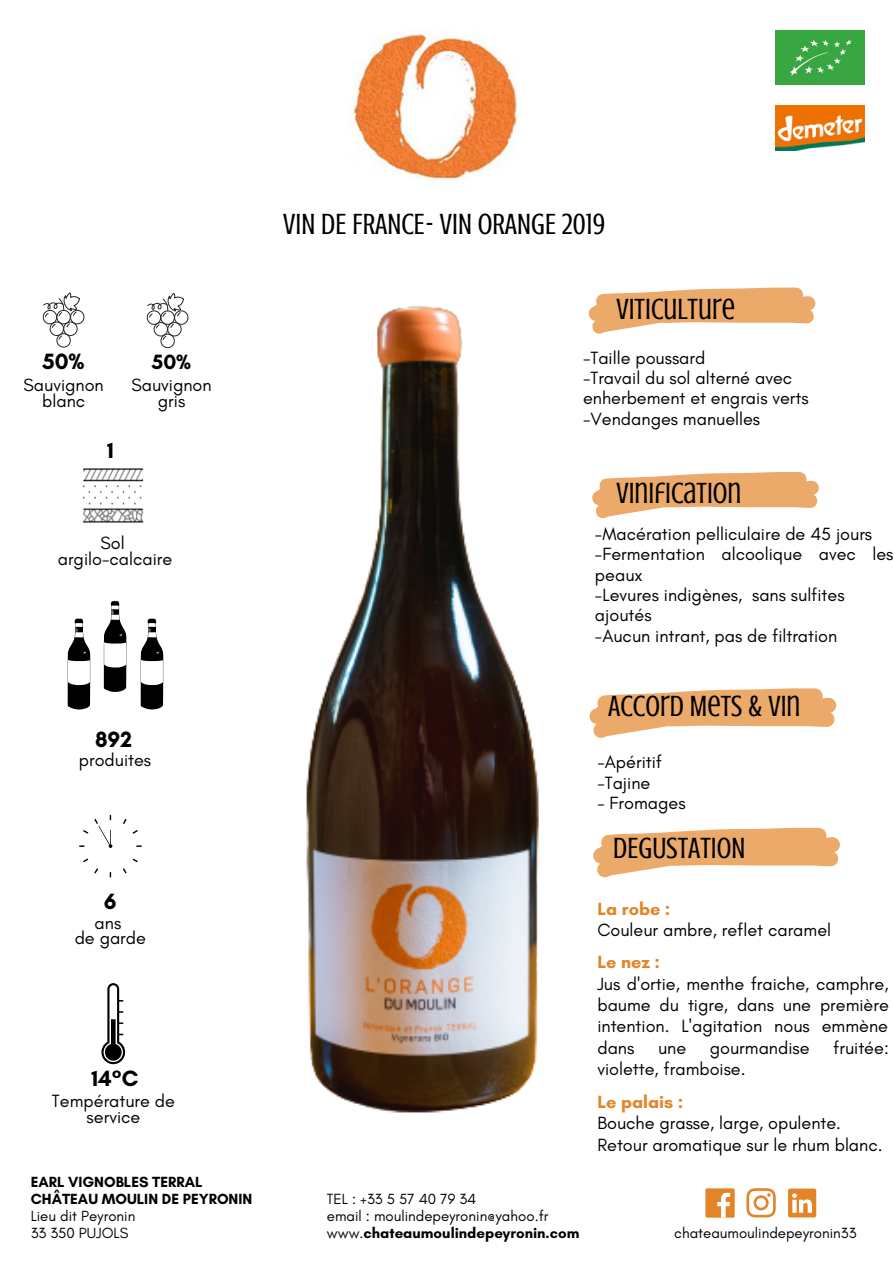
<style>
.page{position:relative;width:894px;height:1264px;background:#fff}
.page>*{position:absolute;margin:0;border:0;box-sizing:border-box;transform-origin:0 0}
.t1{font:30px "Crushed";color:#000}
.t2{font:700 22.5px "Glacial Indifference";color:#000}
.t3{font:700 21px "Glacial Indifference";color:#000}
.t4{font:18px/20.2px "Glacial Indifference";color:#000;text-align:center}
.t5{font:700 18px "Glacial Indifference";color:#e38429}
.t6{font:15px/17px "Glacial Indifference";color:#000}
.t7{font:700 15px/17px "Glacial Indifference";color:#000}
.s1{font-weight:700}
</style>
<div class="page">
<svg style="left:104px;top:601px;width:22px;height:91px"></svg>
<svg style="left:94px;top:868px;width:4px;height:5px"></svg>
<svg style="left:83px;top:858px;width:6px;height:4px"></svg>
<svg style="left:123px;top:819px;width:15px;height:15px"></svg>
<svg style="left:123px;top:858px;width:15px;height:15px"></svg>
<svg style="left:79px;top:814px;width:33px;height:34px"></svg>
<svg style="left:588px;top:287px;width:227px;height:46px"></svg>
<svg style="left:589px;top:688px;width:247px;height:50px"></svg>
<svg style="left:592px;top:472px;width:226px;height:46px"></svg>
<svg style="left:68px;top:618px;width:22px;height:92px"></svg>
<svg style="left:141px;top:618px;width:22px;height:92px"></svg>
<svg style="left:746px;top:1188px;width:29px;height:29px"></svg>
<div style="left:705px;top:1188px;width:29px;height:29px;background:#e38429;border-radius:2px"></div>
<svg style="left:717px;top:1192px;width:13px;height:25px"></svg>
<svg style="left:147px;top:293px;width:41px;height:55px"></svg>
<svg style="left:43px;top:292px;width:41px;height:55px"></svg>
<img style="left:83px;top:468px;width:61px;height:55px">
<img style="left:353px;top:33px;width:165px;height:147px">
<svg style="left:788px;top:1188px;width:28px;height:29px"></svg>
<svg style="left:593px;top:827px;width:246px;height:50px"></svg>
<img style="left:775px;top:31px;width:89px;height:54px">
<svg style="left:101px;top:983px;width:24px;height:81px"></svg>
<img style="left:306px;top:306px;width:233px;height:807px">
<img style="left:775px;top:105px;width:89px;height:45px">
<p class="t2" style="left:42px;top:348px;width:44px">50%</p>
<p class="t4" style="left:24px;top:377px;width:82px;line-height:15.8px">Sauvignon blanc</p>
<p class="t2" style="left:107px;top:437px;width:8px">1</p>
<p class="t3" style="left:152px;top:349px;width:41px">50%</p>
<p class="t4" style="left:131px;top:377px;width:82px;line-height:15.8px">Sauvignon gris</p>
<p class="t4" style="left:58px;top:535px;width:116px;line-height:15.8px">Sol argilo-calcaire</p>
<p class="t2" style="left:95px;top:725px;width:38px">892</p>
<p class="t4" style="left:79px;top:749px;width:74px">produites</p>
<p class="t2" style="left:104px;top:888px;width:14px">6</p>
<p class="t4" style="left:75px;top:914px;width:73px;line-height:15.8px">ans<br>de garde</p>
<p class="t2" style="left:91px;top:1064px;width:48px">14°C</p>
<p class="t4" style="left:52px;top:1093px;width:125px;line-height:15.8px">Température de service</p>
<p class="t7" style="left:31px;top:1173px;width:223px">EARL VIGNOBLES TERRAL<br>CHÂTEAU MOULIN DE PEYRONIN</p>
<p class="t6" style="left:31px;top:1207px;width:106px">Lieu dit Peyronin<br>33 350 PUJOLS</p>
<h1 class="t1" style="left:283px;top:207px;width:323px">VIN DE FRANCE- VIN ORANGE 2019</h1>
<h1 class="t1" style="left:616px;top:292px;width:120px">VITICULTURE</h1>
<p class="t4" style="left:583px;top:347px;width:227px;text-align:left">-Taille poussard<br>-Travail du sol alterné avec enherbement et engrais verts -Vendanges manuelles</p>
<h1 class="t1" style="left:616px;top:476px;width:126px">VINIFICATION</h1>
<p class="t4" style="left:594px;top:524px;width:300px;text-align:left">-Macération pelliculaire de 45 jours -Fermentation alcoolique avec les peaux<br>-Levures indigènes, sans sulfites ajoutés<br>-Aucun intrant, pas de filtration</p>
<h1 class="t1" style="left:608px;top:689px;width:194px">ACCORD METS &amp; VIN</h1>
<p class="t4" style="left:597px;top:751px;width:66px;text-align:left">-Apéritif -Tajine</p>
<p class="t4" style="left:597px;top:792px;width:90px">- Fromages</p>
<h1 class="t1" style="left:613px;top:831px;width:134px">DEGUSTATION</h1>
<p class="t6" style="left:327px;top:1190px;width:254px">TEL : +33 5 57 40 79 34<br>email : moulindepeyronin@yahoo.fr www.<span class="s1">chateaumoulindepeyronin.com</span></p>
<p class="t5" style="left:597px;top:897px;width:74px">La robe :</p>
<p class="t4" style="left:597px;top:919px;width:235px">Couleur ambre, reflet caramel</p>
<p class="t5" style="left:597px;top:951px;width:64px">Le nez :</p>
<p class="t4" style="left:597px;top:972px;width:293px;line-height:21.5px;text-align:justify">Jus d'ortie, menthe fraiche, camphre, baume du tigre, dans une première intention. L'agitation nous emmène dans</p>
<p class="t4" style="left:657px;top:1037px;width:30px">une</p>
<p class="t4" style="left:709px;top:1037px;width:101px">gourmandise</p>
<p class="t4" style="left:833px;top:1037px;width:57px">fruitée:</p>
<p class="t4" style="left:597px;top:1058px;width:150px">violette, framboise.</p>
<p class="t5" style="left:597px;top:1090px;width:87px">Le palais :</p>
<p class="t4" style="left:597px;top:1112px;width:286px;line-height:21.5px;text-align:left">Bouche grasse, large, opulente.<br>Retour aromatique sur le rhum blanc.</p>
<p class="t6" style="left:674px;top:1224px;width:184px">chateaumoulindepeyronin33</p>
</div>
